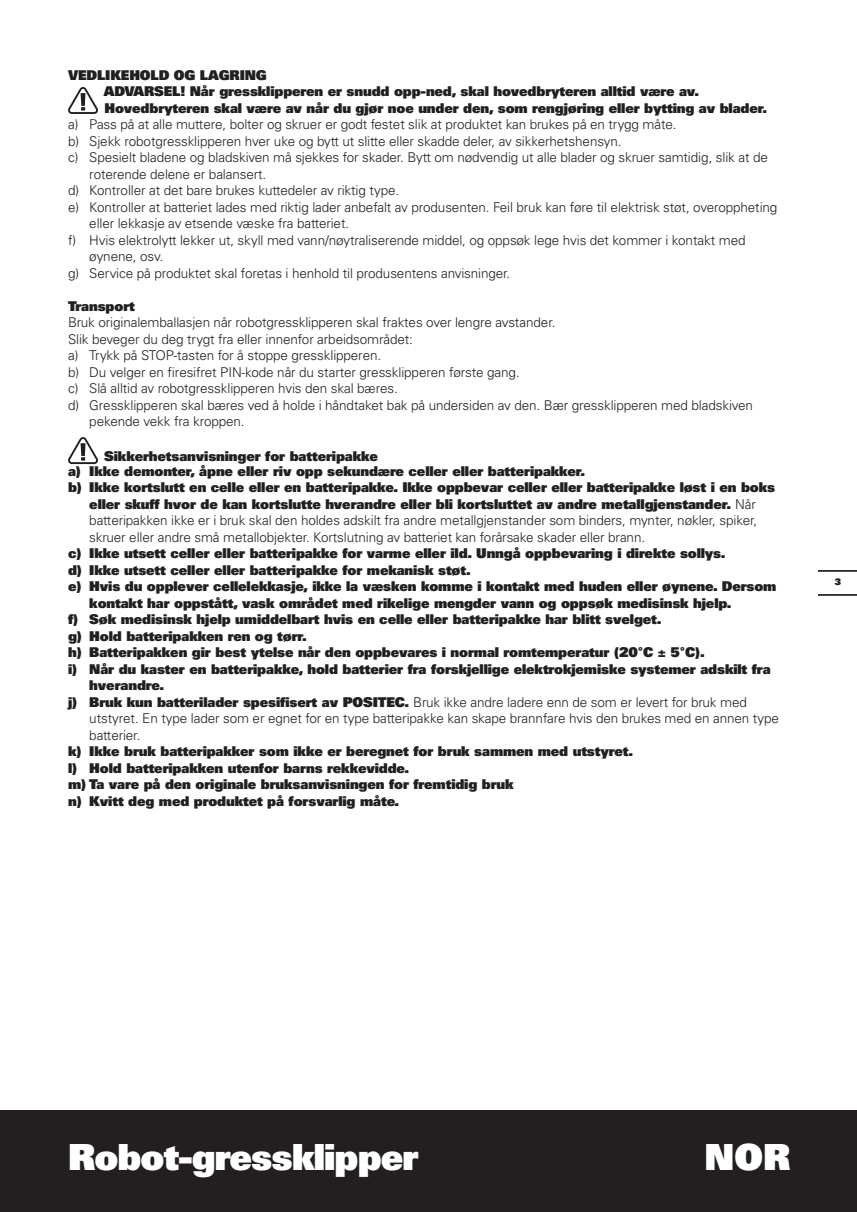
<style>
.page{position:relative;width:857px;height:1212px;background:#fff}
.page>*{position:absolute;margin:0;border:0;box-sizing:border-box;transform-origin:0 0}
.t1{font:900 36px "Univers";letter-spacing:-.025em;color:#fff}
.t2{font:300 13.5px/16.5px "Univers";letter-spacing:-.01em;color:#231f20}
.t3{font:900 13.5px/16.5px "Univers";letter-spacing:-.01em;color:#231f20}
.t4{font:900 9px "Univers";color:#231f20}
.s1{font-weight:900}
</style>
<div class="page">
<div style="left:0;top:1110px;width:857px;height:102px;background:#231f20"></div>
<hr style="left:819px;top:594px;width:38px;height:2px;background:#000">
<hr style="left:819px;top:570px;width:38px;height:2px;background:#000">
<svg style="left:68px;top:87px;width:30px;height:27px"></svg>
<svg style="left:68px;top:437px;width:30px;height:27px"></svg>
<p class="t3" style="left:104px;top:66px;width:665px;text-indent:-36px">VEDLIKEHOLD OG LAGRING<br>ADVARSEL! Når gressklipperen er snudd opp-ned, skal hovedbryteren alltid være av.<br>Hovedbryteren skal være av når du gjør noe under den, som rengjøring eller bytting av blader.</p>
<p class="t2" style="left:68px;top:116px;width:610px">a) Pass på at alle muttere, bolter og skruer er godt festet slik at produktet kan brukes på en trygg måte.</p>
<p class="t2" style="left:68px;top:133px;width:555px">b) Sjekk robotgressklipperen hver uke og bytt ut slitte eller skadde deler, av sikkerhetshensyn.</p>
<p class="t2" style="left:68px;top:149px;width:701px">c) Spesielt bladene og bladskiven må sjekkes for skader. Bytt om nødvendig ut alle blader og skruer samtidig, slik at de</p>
<p class="t2" style="left:89px;top:166px;width:178px">roterende delene er balansert.</p>
<p class="t2" style="left:68px;top:182px;width:333px">d) Kontroller at det bare brukes kuttedeler av riktig type.</p>
<p class="t2" style="left:68px;top:199px;width:711px">e) Kontroller at batteriet lades med riktig lader anbefalt av produsenten. Feil bruk kan føre til elektrisk støt, overoppheting</p>
<p class="t2" style="left:89px;top:215px;width:261px">eller lekkasje av etsende væske fra batteriet.</p>
<p class="t2" style="left:68px;top:232px;width:679px">f) Hvis elektrolytt lekker ut, skyll med vann/nøytraliserende middel, og oppsøk lege hvis det kommer i kontakt med</p>
<p class="t2" style="left:89px;top:248px;width:76px">øynene, osv.</p>
<p class="t2" style="left:68px;top:265px;width:444px">g) Service på produktet skal foretas i henhold til produsentens anvisninger.</p>
<p class="t3" style="left:68px;top:297px;width:68px">Transport</p>
<p class="t2" style="left:68px;top:314px;width:489px">Bruk originalemballasjen når robotgressklipperen skal fraktes over lengre avstander.</p>
<p class="t2" style="left:68px;top:331px;width:346px">Slik beveger du deg trygt fra eller innenfor arbeidsområdet:</p>
<p class="t2" style="left:68px;top:347px;width:315px">a) Trykk på STOP-tasten for å stoppe gressklipperen.</p>
<p class="t2" style="left:68px;top:364px;width:453px">b) Du velger en firesifret PIN-kode når du starter gressklipperen første gang.</p>
<p class="t2" style="left:68px;top:380px;width:331px">c) Slå alltid av robotgressklipperen hvis den skal bæres.</p>
<p class="t2" style="left:68px;top:397px;width:686px">d) Gressklipperen skal bæres ved å holde i håndtaket bak på undersiden av den. Bær gressklipperen med bladskiven</p>
<p class="t2" style="left:89px;top:413px;width:157px">pekende vekk fra kroppen.</p>
<p class="t3" style="left:68px;top:448px;width:519px;line-height:15px;text-indent:36px">Sikkerhetsanvisninger for batteripakke<br>a) Ikke demonter, åpne eller riv opp sekundære celler eller batteripakker.</p>
<p class="t2" style="left:89px;top:479px;width:687px;text-indent:-21px"><span class="s1">b) Ikke kortslutt en celle eller en batteripakke. Ikke oppbevar celler eller batteripakke løst i en boks eller skuff hvor de kan kortslutte hverandre eller bli kortsluttet av andre metallgjenstander.</span> Når batteripakken ikke er i bruk skal den holdes adskilt fra andre metallgjenstander som binders, mynter, nøkler, spiker, skruer eller andre små metallobjekter. Kortslutning av batteriet kan forårsake skader eller brann.</p>
<p class="t3" style="left:68px;top:545px;width:659px">c) Ikke utsett celler eller batteripakke for varme eller ild. Unngå oppbevaring i direkte sollys.</p>
<p class="t3" style="left:68px;top:561px;width:404px">d) Ikke utsett celler eller batteripakke for mekanisk støt.</p>
<p class="t3" style="left:68px;top:578px;width:710px">e) Hvis du opplever cellelekkasje, ikke la væsken komme i kontakt med huden eller øynene. Dersom</p>
<p class="t3" style="left:89px;top:594px;width:644px">kontakt har oppstått, vask området med rikelige mengder vann og oppsøk medisinsk hjelp.</p>
<p class="t3" style="left:68px;top:611px;width:595px">f) Søk medisinsk hjelp umiddelbart hvis en celle eller batteripakke har blitt svelget.</p>
<p class="t3" style="left:68px;top:627px;width:240px">g) Hold batteripakken ren og tørr.</p>
<p class="t3" style="left:68px;top:644px;width:638px">h) Batteripakken gir best ytelse når den oppbevares i normal romtemperatur (20°C ± 5°C).</p>
<p class="t3" style="left:68px;top:660px;width:704px">i) Når du kaster en batteripakke, hold batterier fra forskjellige elektrokjemiske systemer adskilt fra</p>
<p class="t3" style="left:89px;top:677px;width:76px">hverandre.</p>
<p class="t2" style="left:68px;top:694px;width:680px"><span class="s1">j) Bruk kun batterilader spesifisert av POSITEC.</span> Bruk ikke andre ladere enn de som er levert for bruk med</p>
<p class="t2" style="left:89px;top:710px;width:691px">utstyret. En type lader som er egnet for en type batteripakke kan skape brannfare hvis den brukes med en annen type</p>
<p class="t2" style="left:89px;top:727px;width:53px">batterier.</p>
<p class="t3" style="left:68px;top:743px;width:566px">k) Ikke bruk batteripakker som ikke er beregnet for bruk sammen med utstyret. l) Hold batteripakken utenfor barns rekkevidde.<br>m) Ta vare på den originale bruksanvisningen for fremtidig bruk<br>n) Kvitt deg med produktet på forsvarlig måte.</p>
<p class="t4" style="left:834px;top:576px;width:8px">3</p>
<h1 class="t1" style="left:68px;top:1133px;width:352px">Robot-gressklipper</h1>
<h1 class="t1" style="left:704px;top:1133px;width:87px">NOR</h1>
</div>
